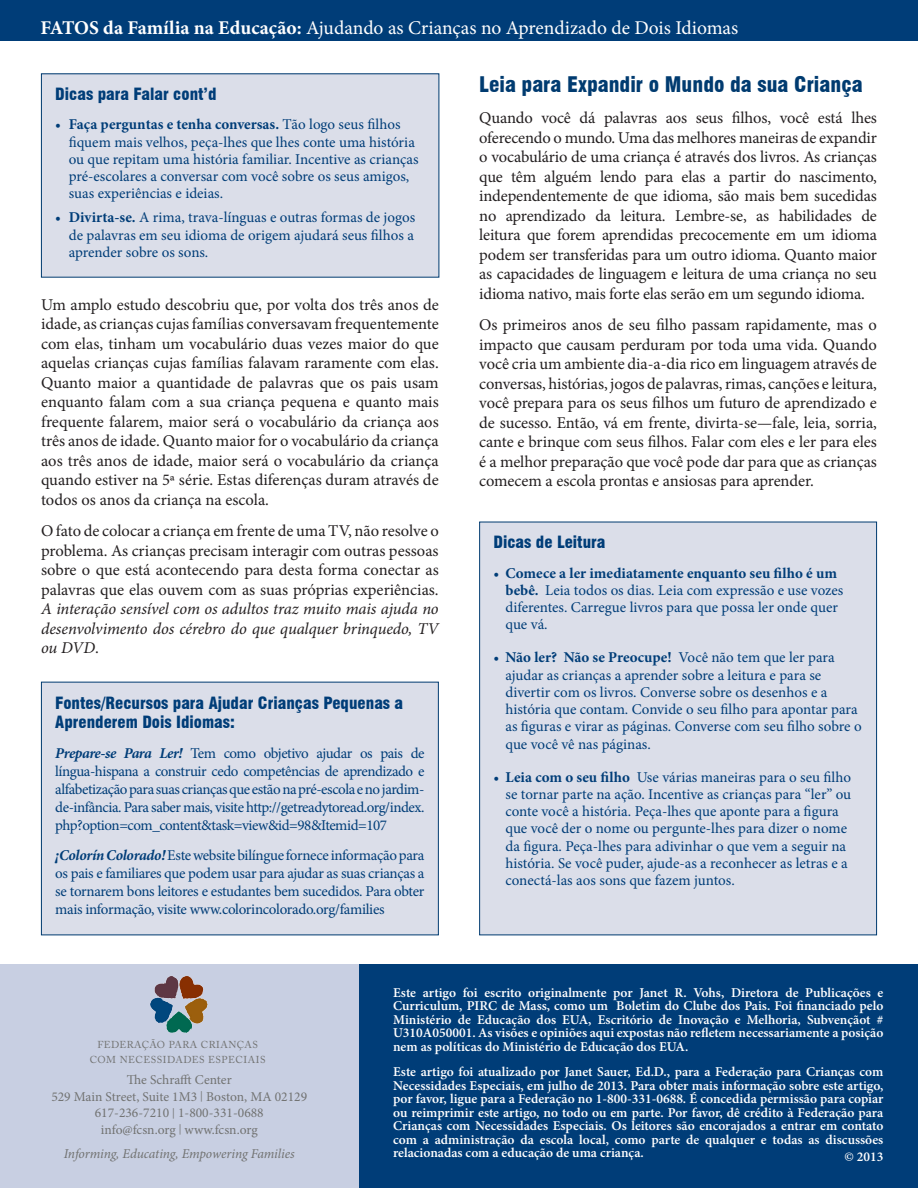
<style>
.page{position:relative;width:918px;height:1188px;background:#fff}
.page>*{position:absolute;margin:0;border:0;box-sizing:border-box;transform-origin:0 0}
.Head_4{font:900 condensed 21px "Swiss 721 BT";color:#003b70}
.Box{font:19.5px "Minion Pro";letter-spacing:-.005em;color:#fff}
.Body_2{font:16.5px/19.5px "Minion Pro";letter-spacing:-.005em;color:#231f20;text-align:justify}
.Box-2{font:900 condensed 16.5px/19.5px "Swiss 721 BT";color:#003d78}
.Box-3{font:15px/17.2px "Minion Pro";letter-spacing:-.005em;color:#003d78}
.Body_2-2{font:600 13.5px/13.5px "Minion Pro";color:#fff;text-align:justify}
.t1{font:13.5px "Minion Pro";color:#717271}
.t2{font:italic 13.5px "Minion Pro";letter-spacing:-.015em;color:#717271}
.t3{font:10.05px/15px "Adobe Caslon Pro";letter-spacing:.05em;color:#717271;text-align:center}
.s1{font-weight:700}
.s2{font-style:italic}
.s3{font-weight:700;font-style:italic}
.s4{font-size:10.5px}
</style>
<div class="page">
<div style="left:359px;top:964px;width:559px;height:224px;background:#003d78"></div>
<div style="left:0;top:0;width:918px;height:41px;background:#003d78"></div>
<div style="left:41px;top:682px;width:397px;height:253px;background:#dbdee9"></div>
<div style="left:41px;top:682px;width:398px;height:253px;border:1px solid #003b70"></div>
<div style="left:0;top:964px;width:359px;height:224px;background:#c8cfe2"></div>
<div style="left:480px;top:522px;width:397px;height:413px;background:#dbdee9"></div>
<div style="left:41px;top:74px;width:398px;height:203px;background:#dbdee9"></div>
<img style="left:150px;top:976px;width:58px;height:57px">
<p class="Box" style="left:40px;top:15px;width:699px"><span class="s1">FATOS da Família na Educação:</span> Ajudando as Crianças no Aprendizado de Dois Idiomas</p>
<p class="Box-2" style="left:55px;top:84px;width:163px">Dicas para Falar cont’d</p>
<p class="Box-3" style="left:69px;top:116px;width:351px;text-indent:-14px">• <span class="s1">Faça perguntas e tenha conversas.</span> Tão logo seus filhos fiquem mais velhos, peça-lhes que lhes conte uma história ou que repitam uma história familiar. Incentive as crianças pré-escolares a conversar com você sobre os seus amigos, suas experiências e ideias.</p>
<p class="Box-3" style="left:69px;top:209px;width:348px;text-align:justify;text-indent:-14px">• <span class="s1">Divirta-se.</span> A rima, trava-línguas e outras formas de jogos de palavras em seu idioma de origem ajudará seus filhos a aprender sobre os sons.</p>
<p class="Body_2" style="left:41px;top:295px;width:399px">Um amplo estudo descobriu que, por volta dos três anos de idade, as crianças cujas famílias conversavam frequentemente com elas, tinham um vocabulário duas vezes maior do que aquelas crianças cujas famílias falavam raramente com elas.<br>Quanto maior a quantidade de palavras que os pais usam enquanto falam com a sua criança pequena e quanto mais frequente falarem, maior será o vocabulário da criança aos três anos de idade. Quanto maior for o vocabulário da criança aos três anos de idade, maior será o vocabulário da criança quando estiver na 5ª série. Estas diferenças duram através de todos os anos da criança na escola.</p>
<p class="Body_2" style="left:41px;top:521px;width:399px">O fato de colocar a criança em frente de uma TV, não resolve o problema. As crianças precisam interagir com outras pessoas sobre o que está acontecendo para desta forma conectar as palavras que elas ouvem com as suas próprias experiências.<br><span class="s2">A interação sensível com os adultos traz muito mais ajuda no desenvolvimento dos cérebro do que qualquer brinquedo, TV ou DVD</span>.</p>
<p class="Box-2" style="left:55px;top:693px;width:349px">Fontes/Recursos para Ajudar Crianças Pequenas a<br>Aprenderem Dois Idiomas:</p>
<p class="Box-3" style="left:55px;top:744px;width:371px;line-height:18px;text-align:justify"><span class="s3">Prepare-se Para Ler!</span> Tem como objetivo ajudar os pais de língua-hispana a construir cedo competências de aprendizado e alfabetização para suas crianças que estão na pré-escola e no jardim&shy;de-infância. Para saber mais, visite http://getreadytoread.org/index. php?option=com_content&amp;task=view&amp;id=98&amp;Itemid=107</p>
<p class="Box-3" style="left:55px;top:846px;width:371px;line-height:18px;text-align:justify"><span class="s3">¡Colorín Colorado!</span> Este website bilíngue fornece informação para os pais e familiares que podem usar para ajudar as suas crianças a se tornarem bons leitores e estudantes bem sucedidos. Para obter mais informação, visite www.colorincolorado.org/families</p>
<p class="Head_4" style="left:479px;top:71px;width:385px">Leia para Expandir o Mundo da sua Criança</p>
<p class="Body_2" style="left:479px;top:108px;width:399px">Quando você dá palavras aos seus filhos, você está lhes oferecendo o mundo. Uma das melhores maneiras de expandir o vocabulário de uma criança é através dos livros. As crianças que têm alguém lendo para elas a partir do nascimento, independentemente de que idioma, são mais bem sucedidas no aprendizado da leitura. Lembre-se, as habilidades de leitura que forem aprendidas precocemente em um idioma podem ser transferidas para um outro idioma. Quanto maior as capacidades de linguagem e leitura de uma criança no seu idioma nativo, mais forte elas serão em um segundo idioma.</p>
<p class="Body_2" style="left:479px;top:315px;width:399px">Os primeiros anos de seu filho passam rapidamente, mas o impacto que causam perduram por toda uma vida. Quando você cria um ambiente dia-a-dia rico em linguagem através de conversas, histórias, jogos de palavras, rimas, canções e leitura, você prepara para os seus filhos um futuro de aprendizado e de sucesso. Então, vá em frente, divirta-se—fale, leia, sorria, cante e brinque com seus filhos. Falar com eles e ler para eles é a melhor preparação que você pode dar para que as crianças comecem a escola prontas e ansiosas para aprender.</p>
<p class="Box-2" style="left:494px;top:533px;width:114px">Dicas de Leitura</p>
<p class="Box-3" style="left:506px;top:564px;width:339px;text-indent:-12px">• <span class="s1">Comece a ler imediatamente enquanto seu filho é um bebê.</span> Leia todos os dias. Leia com expressão e use vozes diferentes. Carregue livros para que possa ler onde quer que vá.</p>
<p class="Box-3" style="left:506px;top:649px;width:358px;text-indent:-12px">• <span class="s1">Não ler? Não se Preocupe!</span> Você não tem que ler para ajudar as crianças a aprender sobre a leitura e para se divertir com os livros. Converse sobre os desenhos e a história que contam. Convide o seu filho para apontar para as figuras e virar as páginas. Converse com seu filho sobre o que você vê nas páginas.</p>
<p class="Box-3" style="left:506px;top:768px;width:347px;text-indent:-12px">• <span class="s1">Leia com o seu filho</span> Use várias maneiras para o seu filho se tornar parte na ação. Incentive as crianças para “ler” ou conte você a história. Peça-lhes que aponte para a figura que você der o nome ou pergunte-lhes para dizer o nome da figura. Peça-lhes para adivinhar o que vem a seguir na história. Se você puder, ajude-as a reconhecer as letras e a conectá-las aos sons que fazem juntos.</p>
<p class="t3" style="left:90px;top:1037px;width:177px">FEDERAÇÃO PARA CRIANÇAS<br>COM NECESSIDADES ESPECIAIS</p>
<p class="t1" style="left:127px;top:1071px;width:106px">The Schrafft Center</p>
<p class="t1" style="left:51px;top:1087px;width:257px">529 Main Street, Suite 1M3 <span class="s4">|</span> Boston, MA 02129</p>
<p class="t1" style="left:95px;top:1104px;width:170px">617-236-7210 <span class="s4">|</span> 1-800-331-0688</p>
<p class="t1" style="left:101px;top:1120px;width:158px">info@fcsn.org <span class="s4">|</span> www.fcsn.org</p>
<p class="t2" style="left:64px;top:1144px;width:232px">Informing, Educating, Empowering Families</p>
<p class="Body_2-2" style="left:393px;top:986px;width:492px">Este artigo foi escrito originalmente por Janet R. Vohs, Diretora de Publicações e Curriculum, PIRC de Mass, como um Boletim do Clube dos Pais. Foi financiado pelo Ministério de Educação dos EUA, Escritório de Inovação e Melhoria, Subvençãot # U310A050001. As visões e opiniões aqui expostas não refletem necessariamente a posição nem as políticas do Ministério de Educação dos EUA.</p>
<p class="Body_2-2" style="left:393px;top:1065px;width:492px">Este artigo foi atualizado por Janet Sauer, Ed.D., para a Federação para Crianças com Necessidades Especiais, em julho de 2013. Para obter mais informação sobre este artigo, por favor, ligue para a Federação no 1-800-331-0688. É concedida permissão para copiar ou reimprimir este artigo, no todo ou em parte. Por favor, dê crédito à Federação para Crianças com Necessidades Especiais. Os leitores são encorajados a entrar em contato com a administração da escola local, como parte de qualquer e todas as discussões relacionadas com a educação de uma criança.</p>
<p class="Body_2-2" style="left:844px;top:1150px;width:41px">© 2013</p>
</div>
